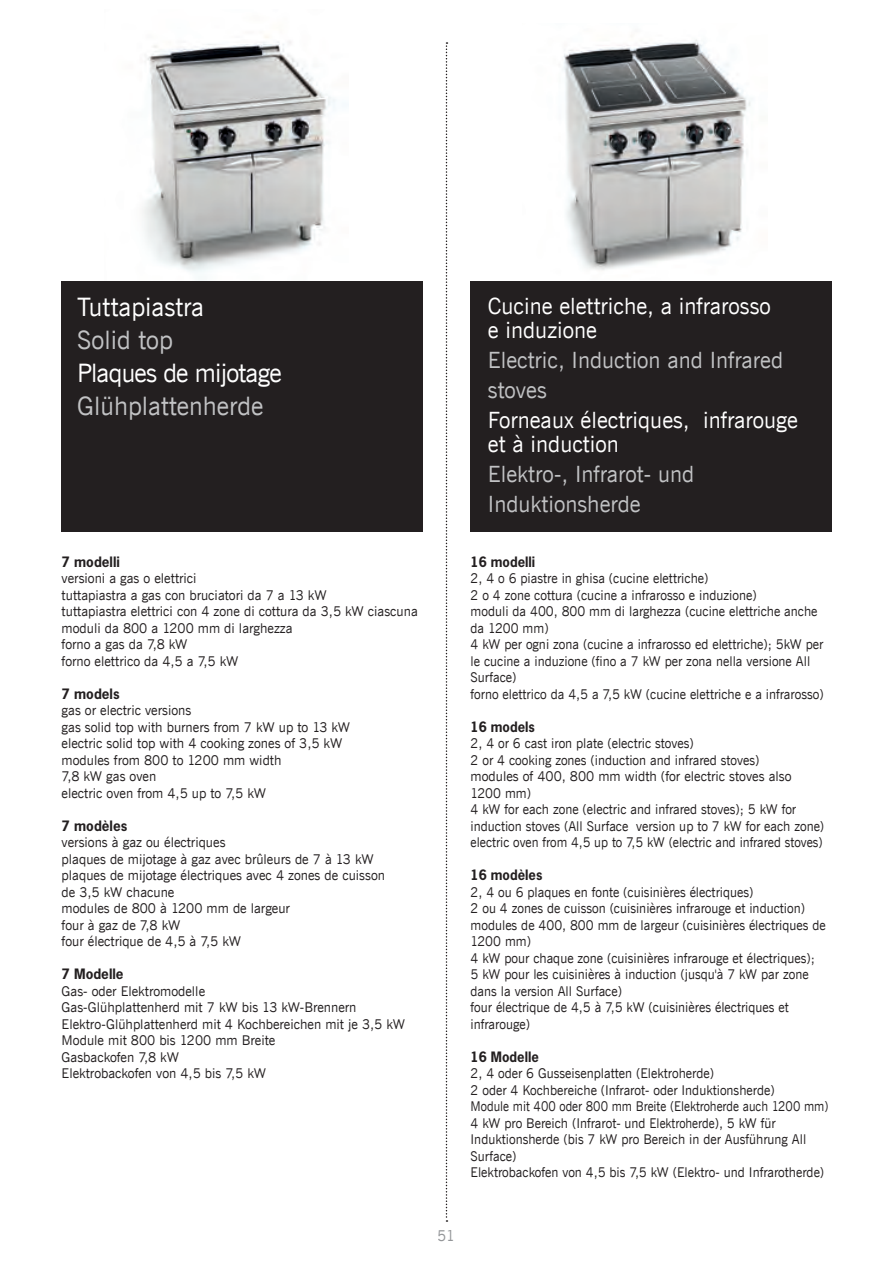
<style>
.page{position:relative;width:893px;height:1263px;background:#fff}
.page>*{position:absolute;margin:0;border:0;box-sizing:border-box;transform-origin:0 0}
.t1{font:25.5px "News Gothic BT";color:#c1c2c4}
.t2{font:25.5px "News Gothic BT";letter-spacing:-.03em;color:#fff}
.t3{font:25.5px "News Gothic BT";color:#fff}
.t4{font:22.5px/24px "News Gothic BT";color:#fff}
.t5{font:22.5px/30px "News Gothic BT";color:#c1c2c4}
.t6{font:15px "News Gothic BT";color:#939598}
.t7{font:13.5px/16.5px "News Gothic BT";color:#231f20}
.t8{font:700 13.5px "News Gothic Std";color:#231f20}
</style>
<div class="page">
<img style="left:143px;top:35px;width:192px;height:238px">
<img style="left:563px;top:39px;width:188px;height:232px">
<div style="left:61px;top:281px;width:361px;height:251px;background:#231f20"></div>
<div style="left:471px;top:281px;width:361px;height:251px;background:#231f20"></div>
<svg style="left:446px;top:42px;width:1px;height:1180px"></svg>
<h1 class="t3" style="left:77px;top:292px;width:128px">Tuttapiastra</h1>
<h1 class="t1" style="left:77px;top:325px;width:97px">Solid top</h1>
<h1 class="t2" style="left:77px;top:358px;width:206px">Plaques de mijotage</h1>
<h1 class="t1" style="left:77px;top:391px;width:188px">Glühplattenherde</h1>
<p class="t8" style="left:62px;top:552px;width:60px">7 modelli</p>
<p class="t7" style="left:62px;top:571px;width:358px">versioni a gas o elettrici<br>tuttapiastra a gas con bruciatori da 7 a 13 kW<br>tuttapiastra elettrici con 4 zone di cottura da 3,5 kW ciascuna moduli da 800 a 1200 mm di larghezza<br>forno a gas da 7,8 kW<br>forno elettrico da 4,5 a 7,5 kW</p>
<p class="t8" style="left:62px;top:684px;width:59px">7 models</p>
<p class="t7" style="left:62px;top:703px;width:290px">gas or electric versions<br>gas solid top with burners from 7 kW up to 13 kW electric solid top with 4 cooking zones of 3,5 kW modules from 800 to 1200 mm width<br>7,8 kW gas oven<br>electric oven from 4,5 up to 7,5 kW</p>
<p class="t8" style="left:62px;top:816px;width:67px">7 modèles</p>
<p class="t7" style="left:62px;top:835px;width:325px">versions à gaz ou électriques<br>plaques de mijotage à gaz avec brûleurs de 7 à 13 kW plaques de mijotage électriques avec 4 zones de cuisson de 3,5 kW chacune<br>modules de 800 à 1200 mm de largeur<br>four à gaz de 7,8 kW<br>four électrique de 4,5 à 7,5 kW</p>
<p class="t8" style="left:62px;top:965px;width:63px">7 Modelle</p>
<p class="t7" style="left:62px;top:983px;width:345px">Gas- oder Elektromodelle<br>Gas-Glühplattenherd mit 7 kW bis 13 kW-Brennern Elektro-Glühplattenherd mit 4 Kochbereichen mit je 3,5 kW Module mit 800 bis 1200 mm Breite<br>Gasbackofen 7,8 kW<br>Elektrobackofen von 4,5 bis 7,5 kW</p>
<h2 class="t4" style="left:488px;top:295px;width:284px">Cucine elettriche, a infrarosso e induzione</h2>
<h2 class="t5" style="left:488px;top:346px;width:297px">Electric, Induction and Infrared stoves</h2>
<h2 class="t4" style="left:488px;top:409px;width:312px">Forneaux électriques, infrarouge et à induction</h2>
<h2 class="t5" style="left:488px;top:460px;width:208px">Elektro-, Infrarot- und<br>Induktionsherde</h2>
<p class="t8" style="left:471px;top:552px;width:66px">16 modelli</p>
<p class="t7" style="left:471px;top:571px;width:355px">2, 4 o 6 piastre in ghisa (cucine elettriche)<br>2 o 4 zone cottura (cucine a infrarosso e induzione)<br>moduli da 400, 800 mm di larghezza (cucine elettriche anche da 1200 mm)<br>4 kW per ogni zona (cucine a infrarosso ed elettriche); 5kW per le cucine a induzione (fino a 7 kW per zona nella versione All Surface)<br>forno elettrico da 4,5 a 7,5 kW (cucine elettriche e a infrarosso)</p>
<p class="t8" style="left:471px;top:717px;width:66px">16 models</p>
<p class="t7" style="left:471px;top:736px;width:355px">2, 4 or 6 cast iron plate (electric stoves)<br>2 or 4 cooking zones (induction and infrared stoves)<br>modules of 400, 800 mm width (for electric stoves also 1200 mm)<br>4 kW for each zone (electric and infrared stoves); 5 kW for induction stoves (All Surface version up to 7 kW for each zone) electric oven from 4,5 up to 7,5 kW (electric and infrared stoves)</p>
<p class="t8" style="left:471px;top:866px;width:73px">16 modèles</p>
<p class="t7" style="left:471px;top:884px;width:357px">2, 4 ou 6 plaques en fonte (cuisinières électriques)<br>2 ou 4 zones de cuisson (cuisinières infrarouge et induction) modules de 400, 800 mm de largeur (cuisinières électriques de 1200 mm)<br>4 kW pour chaque zone (cuisinières infrarouge et électriques); 5 kW pour les cuisinières à induction (jusqu'à 7 kW par zone dans la version All Surface)<br>four électrique de 4,5 à 7,5 kW (cuisinières électriques et infrarouge)</p>
<p class="t8" style="left:471px;top:1047px;width:70px">16 Modelle</p>
<p class="t7" style="left:471px;top:1066px;width:359px">2, 4 oder 6 Gusseisenplatten (Elektroherde)<br>2 oder 4 Kochbereiche (Infrarot- oder Induktionsherde)<br>Module mit 400 oder 800 mm Breite (Elektroherde auch 1200 mm)<br>4 kW pro Bereich (Infrarot- und Elektroherde), 5 kW für Induktionsherde (bis 7 kW pro Bereich in der Ausführung All Surface)<br>Elektrobackofen von 4,5 bis 7,5 kW (Elektro- und Infrarotherde)</p>
<p class="t6" style="left:438px;top:1226px;width:19px">51</p>
</div>
